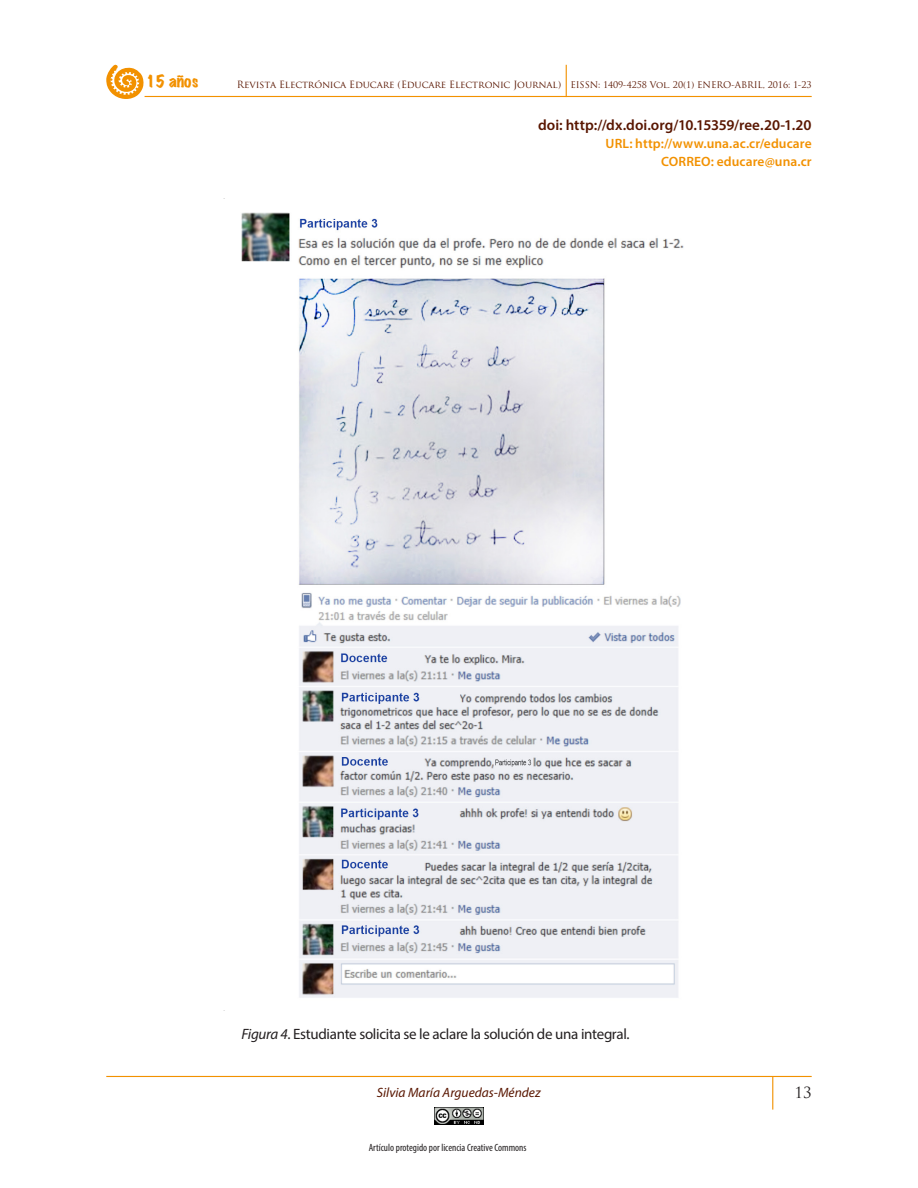
<style>
.page{position:relative;width:918px;height:1188px;background:#fff}
.page>*{position:absolute;margin:0;border:0;box-sizing:border-box;transform-origin:0 0}
.t1{font:15px "Myriad Pro";letter-spacing:-.02em;color:#231f20}
.t2{font:600 15px "Myriad Pro";color:#591600}
.t3{font:expanded 15px "Marker Felt";color:#f29100}
.t4{font:15px "Trajan Pro";color:#231f20}
.t5{font:600 13.5px/18px "Myriad Pro";letter-spacing:.005em;color:#f29100;text-align:right}
.t6{font:italic 13.5px "Myriad Pro";color:#591600}
.t7{font:condensed 10.5px "Myriad Pro";color:#231f20}
.t8{font:9.75px "Trajan Pro";letter-spacing:-.01em;color:#591600}
.s1{font-size:9px}
.s2{font-style:italic}
</style>
<div class="page">
<hr style="left:106px;top:1076px;width:706px;height:1px;background:#f29100">
<hr style="left:772px;top:1077px;width:1px;height:33px;background:#f29100">
<hr style="left:145px;top:96px;width:667px;height:1px;background:#f29100">
<hr style="left:566px;top:65px;width:1px;height:32px;background:#f29100">
<svg style="left:106px;top:64px;width:38px;height:35px"></svg>
<img style="left:434px;top:1107px;width:50px;height:18px">
<img style="left:223px;top:212px;width:461px;height:799px">
<div style="left:217px;top:199px;width:12px;height:811px;background:#fff"></div>
<h1 class="t3" style="left:146px;top:69px;width:54px">15 años</h1>
<p class="t8" style="left:237px;top:78px;width:576px">Revista Electrónica Educare (Educare Electronic Journal) <span class="s1">EISSN: 1409-4258 Vol. 20(1) ENERO-ABRIL, 2016: 1-23</span></p>
<h1 class="t2" style="left:538px;top:115px;width:275px">doi: http://dx.doi.org/10.15359/ree.20-1.20</h1>
<h2 class="t5" style="left:606px;top:134px;width:208px">URL: http://www.una.ac.cr/educare<br>CORREO: educare@una.cr</h2>
<p class="t1" style="left:242px;top:1025px;width:390px"><span class="s2">Figura 4</span>. Estudiante solicita se le aclare la solución de una integral.</p>
<h2 class="t6" style="left:377px;top:1084px;width:165px">Silvia María Arguedas-Méndez</h2>
<p class="t7" style="left:369px;top:1141px;width:159px">Artículo protegido por licencia Creative Commons</p>
<h1 class="t4" style="left:795px;top:1083px;width:19px">13</h1>
</div>
